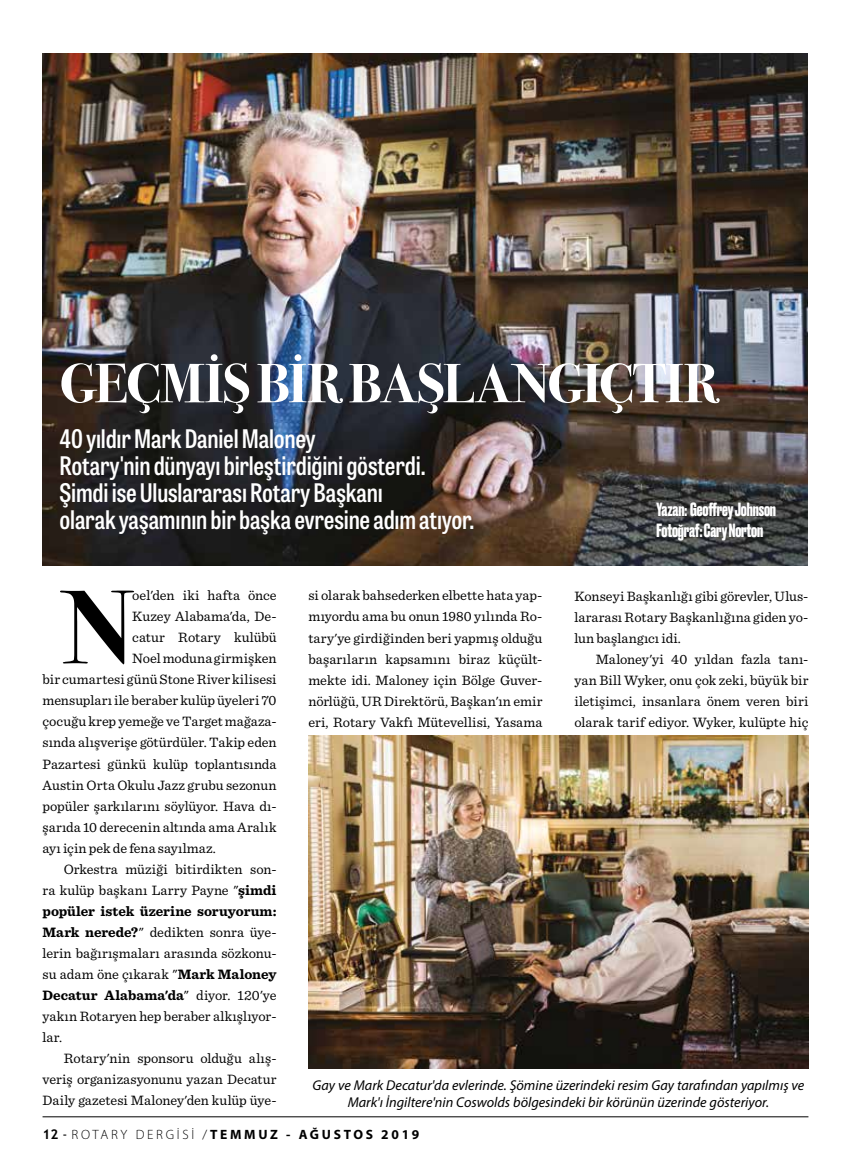
<style>
.page{position:relative;width:851px;height:1170px;background:#fff}
.page>*{position:absolute;margin:0;border:0;box-sizing:border-box;transform-origin:0 0}
.t1{font:700 105.3px "Bodoni Svty Two ITCTT";color:#000}
.t2{font:700 55.5px "Bodoni Svty Two ITCTT";letter-spacing:-.015em;color:#fff}
.t3{font:600 25.5px/27px "Tablet Gothic Condensed";letter-spacing:-.005em;color:#fff}
.t4{font:700 18px/21px "Druk";letter-spacing:-.01em;color:#fff}
.t5{font:14.25px/21px "Sentinel";color:#000;text-align:justify}
.t6{font:italic 14.25px/17.1px "Myriad Pro";color:#000;text-align:center}
.t7{font:700 14.25px "Sentinel";letter-spacing:.005em;color:#000}
.t8{font:700 13.5px "Myriad Pro";letter-spacing:.2em;color:#000}
.s1{font-weight:700}
.s2{font-weight:400}
.s3{font-family:"Trebuchet MS"}
.s4{font-family:"Trebuchet MS";font-weight:400}
.s5{font-weight:300}
</style>
<div class="page">
<img style="left:43px;top:53px;width:764px;height:512px">
<img style="left:308px;top:735px;width:500px;height:333px">
<hr style="left:43px;top:1116px;width:765px;height:1px;background:#000">
<h2 class="t2" style="left:60px;top:337px;width:660px">GEÇMİŞ BİR BAŞLANGIÇTIR</h2>
<h3 class="t3" style="left:60px;top:424px;width:416px">40 yıldır Mark Daniel Maloney<br>Rotary'nin dünyayı birleştirdiğini gösterdi.<br>Şimdi ise Uluslararası Rotary Başkanı<br>olarak yaşamının bir başka evresine adım atıyor.</h3>
<p class="t4" style="left:656px;top:498px;width:121px">Yazan: Geoffrey Johnson<br>Fotoğraf: Cary Norton</p>
<h1 class="t1" style="left:64px;top:540px;width:71px">N</h1>
<p class="t5" style="left:132px;top:584px;width:146px">oel'den iki hafta önce</p>
<p class="t5" style="left:308px;top:584px;width:235px">si olarak bahsederken elbette hata yap&shy;mıyordu ama bu onun 1980 yılında Ro&shy;tary'ye girdiğinden beri yapmış olduğu başarıların kapsamını biraz küçült&shy;mekte idi. Maloney için Bölge Guver&shy;nörlüğü, UR Direktörü, Başkan'ın emir eri, Rotary Vakfı Mütevellisi, Yasama</p>
<p class="t5" style="left:574px;top:584px;width:235px">Konseyi Başkanlığı gibi görevler, Ulus&shy;lararası Rotary Başkanlığına giden yo&shy;lun başlangıcı idi.</p>
<p class="t5" style="left:132px;top:605px;width:146px">Kuzey Alabama'da, De-</p>
<p class="t5" style="left:132px;top:626px;width:146px">catur Rotary kulübü</p>
<p class="t5" style="left:132px;top:647px;width:146px">Noel moduna girmişken</p>
<p class="t5" style="left:43px;top:668px;width:235px">bir cumartesi günü Stone River kilisesi</p>
<p class="t5" style="left:43px;top:689px;width:235px">mensupları ile beraber kulüp üyeleri 70</p>
<p class="t5" style="left:43px;top:710px;width:235px">çocuğu krep yemeğe ve Target mağaza-</p>
<p class="t5" style="left:43px;top:731px;width:235px">sında alışverişe götürdüler. Takip eden</p>
<p class="t5" style="left:43px;top:752px;width:235px">Pazartesi günkü kulüp toplantısında</p>
<p class="t5" style="left:43px;top:773px;width:235px">Austin Orta Okulu Jazz grubu sezonun</p>
<p class="t5" style="left:43px;top:794px;width:235px">popüler şarkılarını söylüyor. Hava dı-</p>
<p class="t5" style="left:43px;top:815px;width:235px">şarıda 10 derecenin altında ama Aralık</p>
<p class="t5" style="left:43px;top:836px;width:175px">ayı için pek de fena sayılmaz.</p>
<p class="t5" style="left:64px;top:857px;width:214px">Orkestra müziği bitirdikten son-</p>
<p class="t5" style="left:43px;top:878px;width:235px">ra kulüp başkanı Larry Payne "<span class="s1">şimdi</span></p>
<p class="t7" style="left:43px;top:899px;width:235px">popüler istek üzerine soruyorum:</p>
<p class="t5" style="left:43px;top:920px;width:235px"><span class="s1">Mark nerede?</span>" dedikten sonra üye-</p>
<p class="t5" style="left:43px;top:941px;width:235px">lerin bağırışmaları arasında sözkonu-</p>
<p class="t5" style="left:43px;top:962px;width:235px">su adam öne çıkarak "<span class="s1">Mark Maloney</span></p>
<p class="t7" style="left:43px;top:983px;width:235px">Decatur Alabama'da<span class="s2">" diyor. 120'ye</span></p>
<p class="t5" style="left:43px;top:1004px;width:235px">yakın Rotaryen hep beraber alkışlıyor-</p>
<p class="t5" style="left:43px;top:1025px;width:21px">lar.</p>
<p class="t5" style="left:64px;top:1046px;width:214px">Rotary'nin sponsoru olduğu alış-</p>
<p class="t5" style="left:43px;top:1067px;width:235px">veriş organizasyonunu yazan Decatur</p>
<p class="t5" style="left:43px;top:1088px;width:235px">Daily gazetesi Maloney'den kulüp üye-</p>
<p class="t5" style="left:574px;top:647px;width:235px;text-indent:21px">Maloney'yi 40 yıldan fazla tanı&shy;yan Bill Wyker, onu çok zeki, büyük bir iletişimci, insanlara önem veren biri olarak tarif ediyor. Wyker, kulüpte hiç</p>
<p class="t6" style="left:312px;top:1076px;width:493px">Gay ve Mark Decatur'da evlerinde. Şömine üzerindeki resim Gay tarafından yapılmış ve<br>Mark'ı İngiltere'nin Coswolds bölgesindeki bir körünün üzerinde gösteriyor.</p>
<p class="t8" style="left:43px;top:1125px;width:378px"><span class="s3">12</span> <span class="s4">-</span> <span class="s5">ROTARY DERGİSİ /</span>TEMMUZ - AĞUSTOS 2019</p>
</div>
